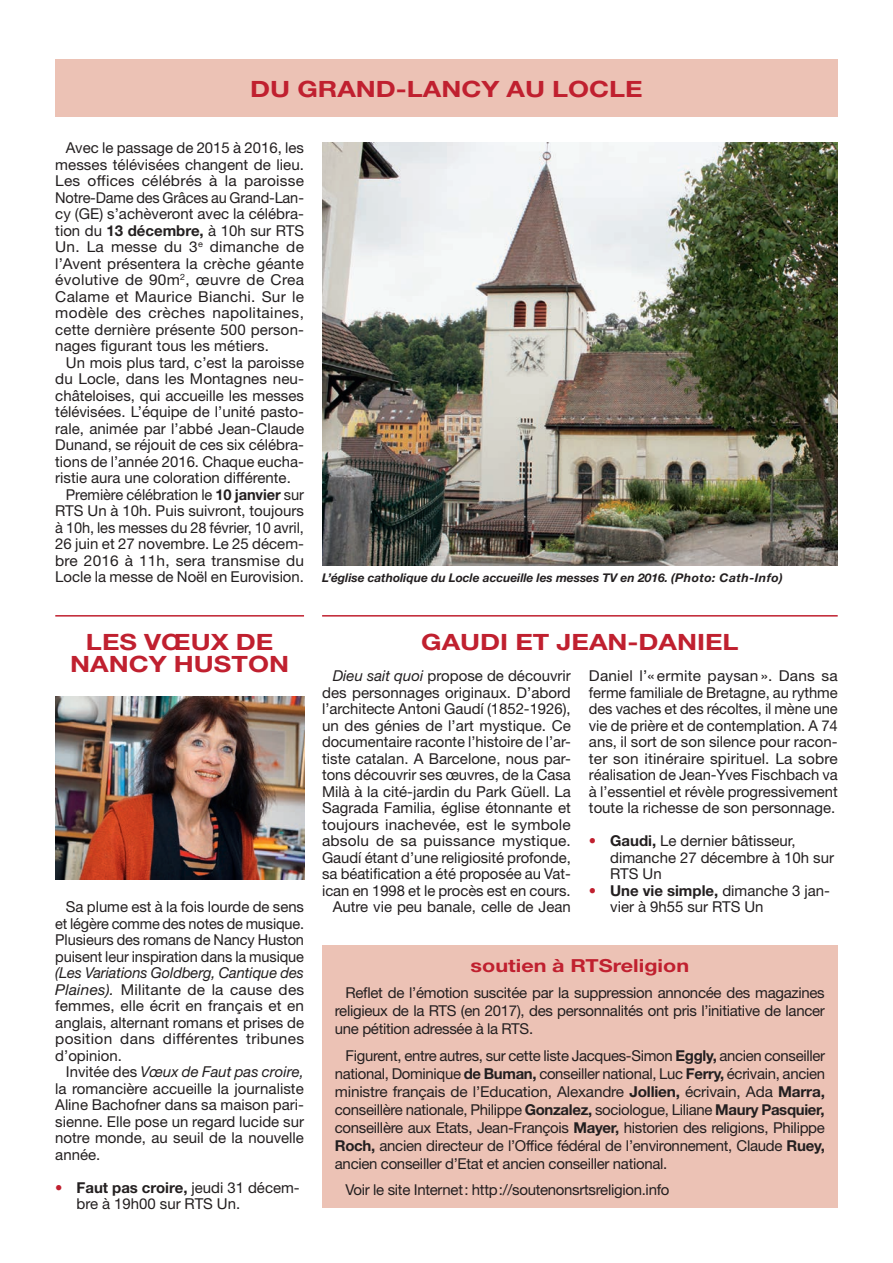
<style>
.page{position:relative;width:893px;height:1263px;background:#fff}
.page>*{position:absolute;margin:0;border:0;box-sizing:border-box;transform-origin:0 0}
.t1{font:700 22.5px/22.5px "Helvetica Neue";color:#c0202f;text-align:center;scale:1.2 1}
.t2{font:700 18px "Helvetica Neue";color:#c0202f;scale:1.2 1}
.t3{font:15px/16.5px "Helvetica Neue";color:#231f20;text-align:justify}
.t4{font:15px "Helvetica Neue";letter-spacing:-.02em;color:#231f20}
.t5{font:italic 700 12px "Helvetica Neue";color:#231f20}
.s1{font-weight:700}
.s2{font-weight:400;font-style:normal;font-size:15px}
.s3{font-style:italic}
.s4{font-weight:700;color:#c0202f}
</style>
<div class="page">
<div style="left:55px;top:60px;width:783px;height:57px;background:#ecc2b5"></div>
<hr style="left:55px;top:615px;width:249px;height:2px;background:#c0202f">
<img style="left:322px;top:142px;width:516px;height:424px">
<hr style="left:322px;top:615px;width:516px;height:2px;background:#c0202f">
<img style="left:55px;top:697px;width:249px;height:182px">
<div style="left:322px;top:945px;width:516px;height:263px;background:#ecc2b5"></div>
<h1 class="t1" style="left:250px;top:77px;width:329px">DU GRAND-LANCY AU LOCLE</h1>
<p class="t3" style="left:55px;top:139px;width:250px;text-indent:11px">Avec le passage de 2015 à 2016, les messes télévisées changent de lieu.<br>Les offices célébrés à la paroisse Notre-Dame des Grâces au Grand-Lan&shy;cy (GE) s’achèveront avec la célébra&shy;tion du <span class="s1">13 décembre,</span> à 10h sur RTS Un. La messe du 3<sup>e</sup> dimanche de l’Avent présentera la crèche géante évolutive de 90m<sup>2</sup>, œuvre de Crea Calame et Maurice Bianchi. Sur le modèle des crèches napolitaines, cette dernière présente 500 person&shy;nages figurant tous les métiers.</p>
<p class="t3" style="left:66px;top:354px;width:240px">Un mois plus tard, c’est la paroisse</p>
<p class="t3" style="left:55px;top:370px;width:250px">du Locle, dans les Montagnes neu-</p>
<p class="t3" style="left:55px;top:387px;width:250px">châteloises, qui accueille les messes</p>
<p class="t3" style="left:55px;top:403px;width:250px">télévisées. L’équipe de l’unité pasto-</p>
<p class="t3" style="left:55px;top:420px;width:250px">rale, animée par l’abbé Jean-Claude</p>
<p class="t3" style="left:55px;top:436px;width:250px">Dunand, se réjouit de ces six célébra-</p>
<p class="t3" style="left:55px;top:453px;width:250px">tions de l’année 2016. Chaque eucha-</p>
<p class="t3" style="left:55px;top:469px;width:237px">ristie aura une coloration différente.</p>
<p class="t3" style="left:66px;top:486px;width:240px">Première célébration le <span class="s1">10 janvier</span> sur</p>
<p class="t3" style="left:55px;top:502px;width:250px">RTS Un à 10h. Puis suivront, toujours</p>
<p class="t3" style="left:55px;top:519px;width:250px">à 10h, les messes du 28 février, 10 avril,</p>
<p class="t3" style="left:55px;top:535px;width:250px">26 juin et 27 novembre. Le 25 décem-</p>
<p class="t3" style="left:55px;top:552px;width:250px">bre 2016 à 11h, sera transmise du</p>
<p class="t5" style="left:55px;top:570px;width:729px"><span class="s2">Locle la messe de Noël en Eurovision.</span> L’église catholique du Locle accueille les messes TV en 2016. (Photo: Cath-Info)</p>
<h1 class="t1" style="left:70px;top:630px;width:184px">LES VŒUX DE<br>NANCY HUSTON</h1>
<p class="t3" style="left:55px;top:898px;width:250px;text-indent:11px">Sa plume est à la fois lourde de sens et légère comme des notes de musique.<br>Plusieurs des romans de Nancy Huston puisent leur inspiration dans la musique</p>
<p class="t3" style="left:55px;top:964px;width:250px"><span class="s3">(Les Variations Goldberg, Cantique des Plaines).</span> Militante de la cause des femmes, elle écrit en français et en anglais, alternant romans et prises de position dans différentes tribunes d’opinion.</p>
<p class="t3" style="left:55px;top:1063px;width:250px;text-indent:11px">Invitée des <span class="s3">Vœux de Faut pas croire, </span>la romancière accueille la journaliste Aline Bachofner dans sa maison pari&shy;sienne. Elle pose un regard lucide sur notre monde, au seuil de la nouvelle année.</p>
<p class="t3" style="left:77px;top:1179px;width:225px;text-indent:-21px"><span class="s4">•</span> <span class="s1">Faut pas croire,</span> jeudi 31 décem&shy;bre à 19h00 sur RTS Un.</p>
<h1 class="t1" style="left:421px;top:630px;width:266px">GAUDI ET JEAN-DANIEL</h1>
<p class="t3" style="left:322px;top:667px;width:250px;text-align:right"><span class="s3">Dieu sait quoi</span> propose de découvrir des personnages originaux. D’abord l’architecte Antoni Gaudí (1852-1926), un des génies de l’art mystique. Ce documentaire raconte l’histoire de l’ar&shy;tiste catalan. A Barcelone, nous par&shy;tons découvrir ses œuvres, de la Casa Milà à la cité-jardin du Park Güell. La Sagrada Familia, église étonnante et toujours inachevée, est le symbole absolu de sa puissance mystique.<br>Gaudí étant d’une religiosité profonde, sa béatification a été proposée au Vat&shy;ican en 1998 et le procès est en cours.<br>Autre vie peu banale, celle de Jean</p>
<p class="t3" style="left:589px;top:667px;width:250px">Daniel l’« ermite paysan ». Dans sa ferme familiale de Bretagne, au rythme des vaches et des récoltes, il mène une vie de prière et de contemplation. A 74 ans, il sort de son silence pour racon&shy;ter son itinéraire spirituel. La sobre réalisation de Jean-Yves Fischbach va à l’essentiel et révèle progressivement toute la richesse de son personnage.</p>
<p class="t3" style="left:610px;top:832px;width:225px;text-align:left;text-indent:-21px"><span class="s4">•</span> <span class="s1">Gaudi,</span> Le dernier bâtisseur, dimanche 27 décembre à 10h sur<br>RTS Un</p>
<p class="t3" style="left:610px;top:882px;width:221px;text-indent:-21px"><span class="s4">•</span> <span class="s1">Une vie simple,</span> dimanche 3 jan&shy;vier à 9h55 sur RTS Un</p>
<p class="t2" style="left:471px;top:954px;width:184px">soutien à RTSreligion</p>
<p class="t3" style="left:335px;top:984px;width:492px;line-height:18px;text-indent:11px">Reflet de l’émotion suscitée par la suppression annoncée des magazines religieux de la RTS (en 2017), des personnalités ont pris l’initiative de lancer une pétition adressée à la RTS.</p>
<p class="t3" style="left:335px;top:1046px;width:492px;line-height:18px;text-indent:11px">Figurent, entre autres, sur cette liste Jacques-Simon <span class="s1">Eggly,</span> ancien conseiller national, Dominique <span class="s1">de Buman,</span> conseiller national, Luc <span class="s1">Ferry,</span> écrivain, ancien ministre français de l’Education, Alexandre <span class="s1">Jollien,</span> écrivain, Ada <span class="s1">Marra, </span>conseillère nationale, Philippe <span class="s1">Gonzalez,</span> sociologue, Liliane <span class="s1">Maury Pasquier, </span>conseillère aux Etats, Jean-François <span class="s1">Mayer,</span> historien des religions, Philippe <span class="s1">Roch,</span> ancien directeur de l’Office fédéral de l’environnement, Claude <span class="s1">Ruey, </span>ancien conseiller d’Etat et ancien conseiller national.</p>
<p class="t4" style="left:345px;top:1181px;width:325px">Voir le site Internet: http://soutenonsrtsreligion.info</p>
</div>
